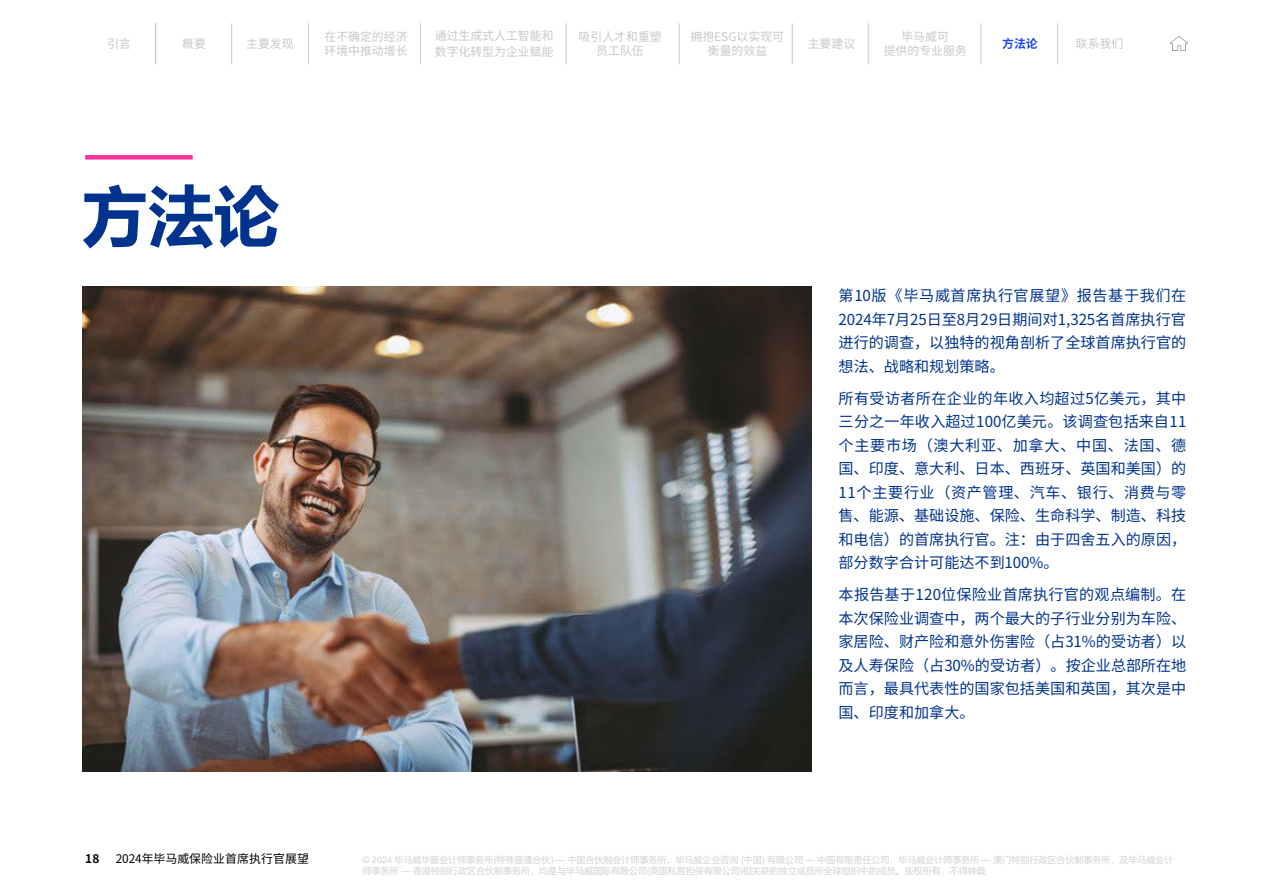
<style>
.page{position:relative;width:1263px;height:894px;background:#fff}
.page>*{position:absolute;margin:0;border:0;box-sizing:border-box;transform-origin:0 0}
.t1{font:700 65.85px "Microsoft Ya Hei";color:#00338d}
.t2{font:15.15px/23.4px "Noto Sans CJ Ksc";color:#00338d;text-align:justify}
.t3{font:11.85px/14.4px "Noto Sans CJ Ksc";color:#c8c8c8;text-align:center}
.t4{font:11.85px "Noto Sans CJ Ksc";color:#000}
.t5{font:700 11.85px "Noto Sans CJ Ksc";color:#1e48e1}
.t6{font:700 11.85px "Noto Sans CJ Ksc";color:#000}
.t7{font:9px "Microsoft Ya Hei";color:#d2d2d2}
.t8{font:9px "Arial";color:#d2d2d2}
.s1{font-family:"Arial"}
</style>
<div class="page">
<hr style="left:85px;top:155px;width:108px;height:4px;background:#fc349c">
<img style="left:83px;top:286px;width:728px;height:485px">
<img style="left:1171px;top:36px;width:16px;height:15px">
<hr style="left:981px;top:23px;width:1px;height:41px;background:#c8c8c8">
<hr style="left:868px;top:23px;width:1px;height:41px;background:#c8c8c8">
<hr style="left:792px;top:23px;width:1px;height:41px;background:#c8c8c8">
<hr style="left:679px;top:23px;width:1px;height:41px;background:#c8c8c8">
<hr style="left:566px;top:23px;width:1px;height:41px;background:#c8c8c8">
<hr style="left:420px;top:23px;width:1px;height:41px;background:#c8c8c8">
<hr style="left:308px;top:23px;width:1px;height:41px;background:#c8c8c8">
<hr style="left:231px;top:23px;width:1px;height:41px;background:#c8c8c8">
<hr style="left:155px;top:23px;width:1px;height:41px;background:#c8c8c8">
<hr style="left:1057px;top:23px;width:1px;height:41px;background:#c8c8c8">
<p class="t3" style="left:435px;top:28px;width:120px;line-height:16.2px;text-align:left">通过生成式人工智能和数字化转型为企业赋能</p>
<p class="t3" style="left:324px;top:30px;width:85px;text-align:left">在不确定的经济环境中推动增长</p>
<p class="t3" style="left:691px;top:30px;width:95px">拥抱ESG以实现可衡量的效益</p>
<p class="t3" style="left:579px;top:30px;width:85px">吸引人才和重塑员工队伍</p>
<p class="t3" style="left:884px;top:30px;width:85px">毕马威可<br>提供的专业服务</p>
<p class="t3" style="left:107px;top:37px;width:25px">引言</p>
<p class="t5" style="left:1002px;top:37px;width:37px">方法论</p>
<p class="t3" style="left:182px;top:37px;width:25px">概要</p>
<p class="t3" style="left:246px;top:37px;width:49px">主要发现</p>
<p class="t3" style="left:1076px;top:37px;width:49px">联系我们</p>
<p class="t3" style="left:808px;top:37px;width:49px">主要建议</p>
<h1 class="t1" style="left:82px;top:170px;width:199px">方法论</h1>
<p class="t2" style="left:838px;top:284px;width:349px">第10版《毕马威首席执行官展望》报告基于我们在2024年7月25日至8月29日期间对1,325名首席执行官进行的调查，以独特的视角剖析了全球首席执行官的想法、战略和规划策略。</p>
<p class="t2" style="left:838px;top:387px;width:349px">所有受访者所在企业的年收入均超过5亿美元，其中三分之一年收入超过100亿美元。该调查包括来自11个主要市场（澳大利亚、加拿大、中国、法国、德国、印度、意大利、日本、西班牙、英国和美国）的11个主要行业（资产管理、汽车、银行、消费与零售、能源、基础设施、保险、生命科学、制造、科技和电信）的首席执行官。注：由于四舍五入的原因，部分数字合计可能达不到100%。</p>
<p class="t2" style="left:838px;top:583px;width:349px">本报告基于120位保险业首席执行官的观点编制。在本次保险业调查中，两个最大的子行业分别为车险、家居险、财产险和意外伤害险（占31%的受访者）以及人寿保险（占30%的受访者）。按企业总部所在地而言，最具代表性的国家包括美国和英国，其次是中国、印度和加拿大。</p>
<p class="t6" style="left:85px;top:851px;width:16px">18</p>
<p class="t4" style="left:116px;top:851px;width:195px">2024年毕马威保险业首席执行官展望</p>
<p class="t7" style="left:363px;top:853px;width:812px"><span class="s1">© 2024</span> 毕马威华振会计师事务所特殊普通合伙<span class="s1">) —</span> 中国合伙制会计师事务所，毕马威企业咨询 中国有限公司 <span class="s1">—</span> 中国有限责任公司，毕马威会计师事务所 <span class="s1">—</span> 澳门特别行政区合伙制事务所，及毕马威会计</p>
<p class="t8" style="left:494px;top:853px;width:4px">(</p>
<p class="t8" style="left:741px;top:853px;width:4px">(</p>
<p class="t8" style="left:762px;top:853px;width:4px">)</p>
<p class="t7" style="left:363px;top:864px;width:624px">师事务所 <span class="s1">—</span> 香港特别行政区合伙制事务所，均是与毕马威国际有限公司英国私营担保有限公司相关联的独立成员所全球组织中的成员。版权所有，不得转载</p>
<p class="t8" style="left:647px;top:864px;width:4px">(</p>
<p class="t8" style="left:740px;top:864px;width:4px">)</p>
</div>
